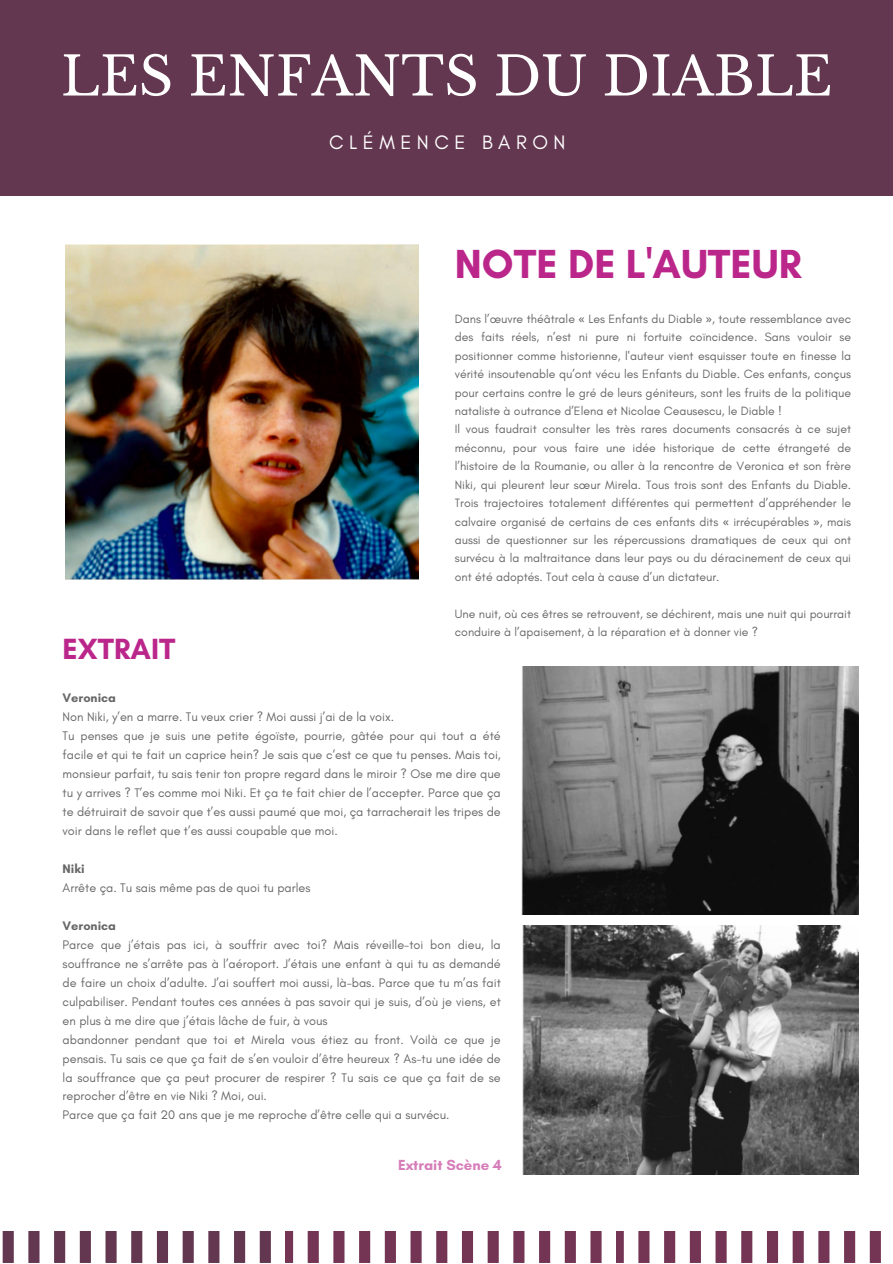
<style>
.page{position:relative;width:893px;height:1264px;background:#fff}
.page>*{position:absolute;margin:0;border:0;box-sizing:border-box;transform-origin:0 0}
.t1{font:53.55px "Libre Baskerville";color:#fff}
.t2{font:700 41.4px "Glacial Indifference";color:#bb268b}
.t3{font:700 29.85px "Glacial Indifference";color:#bb268b}
.t4{font:19.8px "Glacial Indifference";letter-spacing:.28em;color:#fff}
.t5{font:700 14.85px "Glacial Indifference";color:#bb268b}
.t6{font:12.6px/18.9px "Glacial Indifference";color:#000}
.t7{font:700 12.6px "Glacial Indifference";color:#000}
.t8{font:12.3px/18.5px "Glacial Indifference";color:#000}
.s1{font-family:"Noto Sans"}
</style>
<div class="page">
<div style="left:0;top:0;width:892px;height:195px;background:#633750"></div>
<img style="left:65px;top:244px;width:353px;height:335px">
<svg style="left:2px;top:1231px;width:269px;height:31px"></svg>
<svg style="left:285px;top:1231px;width:317px;height:31px"></svg>
<svg style="left:616px;top:1231px;width:265px;height:31px"></svg>
<img style="left:521px;top:666px;width:337px;height:248px">
<img style="left:522px;top:925px;width:336px;height:249px">
<p class="t1" style="left:61px;top:44px;width:773px">LES ENFANTS DU DIABLE</p>
<p class="t4" style="left:329px;top:130px;width:238px">CLÉMENCE BARON</p>
<p class="t2" style="left:455px;top:239px;width:348px">NOTE DE L'AUTEUR</p>
<p class="t8" style="left:455px;top:309px;width:398px">Dans l’œuvre théâtrale <span class="s1">«</span> Les Enfants du Diable <span class="s1">»</span>, toute ressemblance avec des faits réels, n’est ni pure ni fortuite coïncidence. Sans vouloir se positionner comme historienne, l'auteur vient esquisser toute en finesse la vérité insoutenable qu’ont vécu les Enfants du Diable. Ces enfants, conçus pour certains contre le gré de leurs géniteurs, sont les fruits de la politique nataliste à outrance d’Elena et Nicolae Ceausescu, le Diable !<br>Il vous faudrait consulter les très rares documents consacrés à ce sujet méconnu, pour vous faire une idée historique de cette étrangeté de l’histoire de la Roumanie, ou aller à la rencontre de Veronica et son frère Niki, qui pleurent leur sœur Mirela. Tous trois sont des Enfants du Diable.<br>Trois trajectoires totalement différentes qui permettent d’appréhender le calvaire organisé de certains de ces enfants dits <span class="s1">«</span> irrécupérables <span class="s1">»</span>, mais aussi de questionner sur les répercussions dramatiques de ceux qui ont survécu à la maltraitance dans leur pays ou du déracinement de ceux qui ont été adoptés. Tout cela à cause d’un dictateur.</p>
<p class="t8" style="left:455px;top:604px;width:398px">Une nuit, où ces êtres se retrouvent, se déchirent, mais une nuit qui pourrait conduire à l’apaisement, à la réparation et à donner vie ?</p>
<p class="t3" style="left:63px;top:630px;width:114px">EXTRAIT</p>
<p class="t7" style="left:63px;top:690px;width:55px">Veronica</p>
<p class="t6" style="left:63px;top:707px;width:439px">Non Niki, y’en a marre. Tu veux crier ? Moi aussi j’ai de la voix.<br>Tu penses que je suis une petite égoïste, pourrie, gâtée pour qui tout a été facile et qui te fait un caprice hein? Je sais que c’est ce que tu penses. Mais toi, monsieur parfait, tu sais tenir ton propre regard dans le miroir ? Ose me dire que tu y arrives ? T’es comme moi Niki. Et ça te fait chier de l’accepter. Parce que ça te détruirait de savoir que t’es aussi paumé que moi, ça tarracherait les tripes de voir dans le reflet que t’es aussi coupable que moi.</p>
<p class="t7" style="left:63px;top:860px;width:24px">Niki</p>
<p class="t6" style="left:63px;top:877px;width:249px">Arrête ça. Tu sais même pas de quoi tu parles</p>
<p class="t7" style="left:63px;top:917px;width:55px">Veronica</p>
<p class="t6" style="left:63px;top:934px;width:439px">Parce que j’étais pas ici, à souffrir avec toi? Mais réveille-toi bon dieu, la souffrance ne s’arrête pas à l’aéroport. J’étais une enfant à qui tu as demandé de faire un choix d’adulte. J’ai souffert moi aussi, là-bas. Parce que tu m’as fait culpabiliser. Pendant toutes ces années à pas savoir qui je suis, d’où je viens, et en plus à me dire que j’étais lâche de fuir, à vous<br>abandonner pendant que toi et Mirela vous étiez au front. Voilà ce que je pensais. Tu sais ce que ça fait de s’en vouloir d’être heureux ? As-tu une idée de la souffrance que ça peut procurer de respirer ? Tu sais ce que ça fait de se reprocher d’être en vie Niki ? Moi, oui.<br>Parce que ça fait 20 ans que je me reproche d’être celle qui a survécu.</p>
<p class="t5" style="left:398px;top:1155px;width:105px">Extrait Scène 4</p>
</div>
